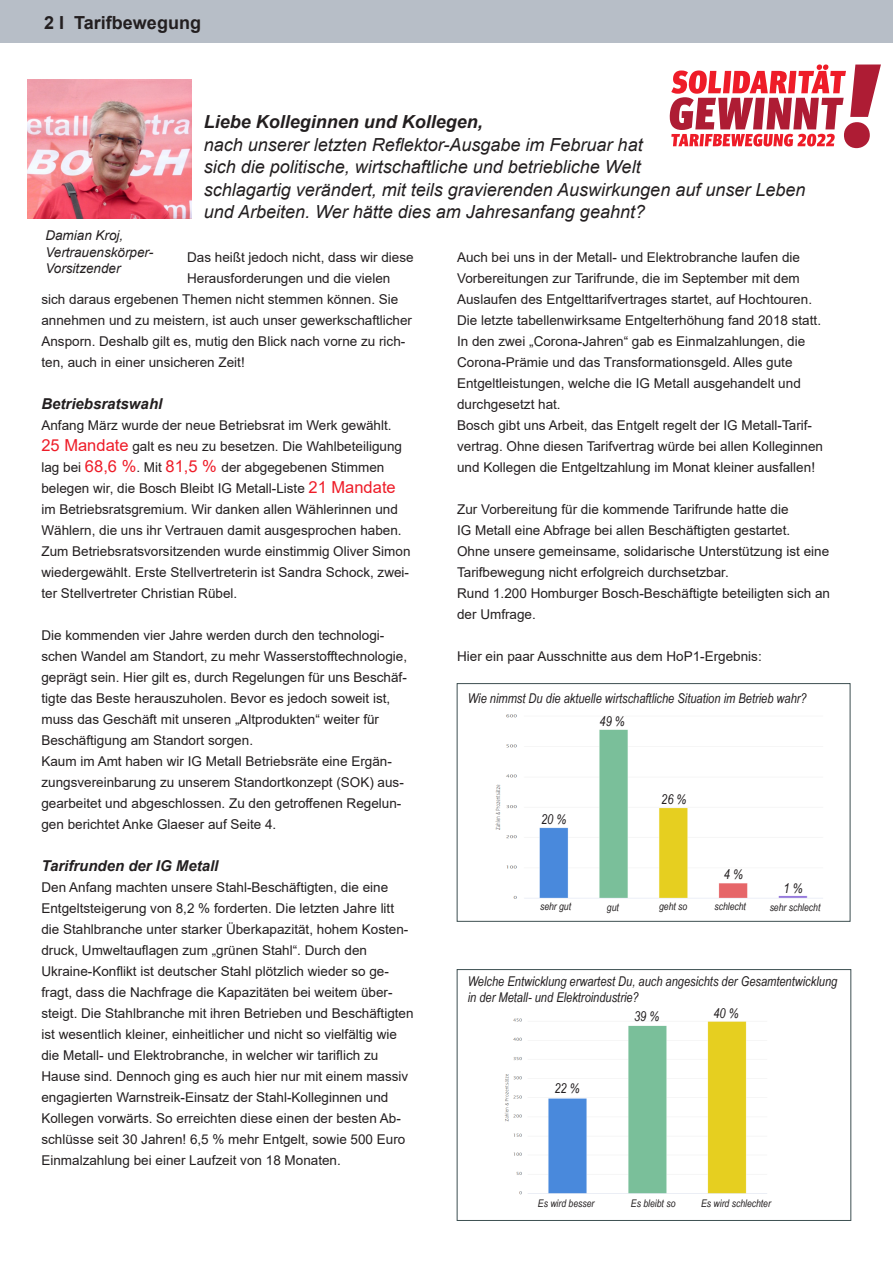
<style>
.page{position:relative;width:893px;height:1263px;background:#fff}
.page>*{position:absolute;margin:0;border:0;box-sizing:border-box;transform-origin:0 0}
.t1{font:italic 18px/22.5px "Arial";color:#231f20}
.t2{font:italic 700 18px "Arial";color:#231f20}
.t3{font:700 18px "Arial";color:#231f20}
.t4{font:italic 700 15px "Arial";color:#231f20}
.t5{font:13.5px/21px "Arial";color:#231f20}
.t6{font:italic 13.5px/16.5px "Arial Narrow";color:#231f20}
.t7{font:italic 13.5px "Arial";color:#231f20}
.t8{font:italic 10.5px "Arial Narrow";color:#231f20}
.s1{font-size:16.5px;color:#ee1c28}
</style>
<div class="page">
<div style="left:457px;top:969px;width:394px;height:252px;border:1px solid #3d4f51"></div>
<svg style="left:670px;top:64px;width:211px;height:84px"></svg>
<img style="left:27px;top:80px;width:164px;height:138px">
<img style="left:495px;top:714px;width:328px;height:185px">
<div style="left:0;top:0;width:893px;height:43px;background:#b7bec7"></div>
<img style="left:504px;top:1018px;width:263px;height:177px">
<div style="left:457px;top:683px;width:393px;height:239px;border:1px solid #3d4f51"></div>
<p class="t3" style="left:44px;top:10px;width:158px">2 I Tarifbewegung</p>
<p class="t2" style="left:204px;top:110px;width:281px">Liebe Kolleginnen und Kollegen,</p>
<p class="t1" style="left:204px;top:133px;width:603px">nach unserer letzten Reflektor-Ausgabe im Februar hat<br>sich die politische, wirtschaftliche und betriebliche Welt<br>schlagartig verändert, mit teils gravierenden Auswirkungen auf unser Leben und Arbeiten. Wer hätte dies am Jahresanfang geahnt?</p>
<p class="t5" style="left:187px;top:246px;width:228px">Das heißt jedoch nicht, dass wir diese</p>
<p class="t5" style="left:187px;top:267px;width:205px">Herausforderungen und die vielen</p>
<p class="t5" style="left:41px;top:288px;width:358px">sich daraus ergebenen Themen nicht stemmen können. Sie</p>
<p class="t5" style="left:41px;top:309px;width:372px">annehmen und zu meistern, ist auch unser gewerkschaftlicher</p>
<p class="t5" style="left:41px;top:330px;width:365px">Ansporn. Deshalb gilt es, mutig den Blick nach vorne zu rich-</p>
<p class="t5" style="left:41px;top:351px;width:205px">ten, auch in einer unsicheren Zeit!</p>
<p class="t4" style="left:41px;top:393px;width:122px">Betriebsratswahl</p>
<p class="t5" style="left:41px;top:414px;width:362px">Anfang März wurde der neue Betriebsrat im Werk gewählt.<br><span class="s1">25 Mandate</span> galt es neu zu besetzen. Die Wahlbeteiligung lag bei <span class="s1">68,6 %</span>. Mit <span class="s1">81,5 %</span> der abgegebenen Stimmen belegen wir, die Bosch Bleibt IG Metall-Liste <span class="s1">21 Mandate </span>im Betriebsratsgremium. Wir danken allen Wählerinnen und Wählern, die uns ihr Vertrauen damit ausgesprochen haben.</p>
<p class="t5" style="left:41px;top:540px;width:371px;text-align:justify">Zum Betriebsratsvorsitzenden wurde einstimmig Oliver Simon wiedergewählt. Erste Stellvertreterin ist Sandra Schock, zwei&shy;ter Stellvertreter Christian Rübel.</p>
<p class="t5" style="left:41px;top:624px;width:367px">Die kommenden vier Jahre werden durch den technologi&shy;schen Wandel am Standort, zu mehr Wasserstofftechnologie, geprägt sein. Hier gilt es, durch Regelungen für uns Beschäf&shy;tigte das Beste herauszuholen. Bevor es jedoch soweit ist, muss das Geschäft mit unseren „Altprodukten“ weiter für Beschäftigung am Standort sorgen.</p>
<p class="t5" style="left:41px;top:750px;width:364px">Kaum im Amt haben wir IG Metall Betriebsräte eine Ergän&shy;zungsvereinbarung zu unserem Standortkonzept (SOK) aus&shy;gearbeitet und abgeschlossen. Zu den getroffenen Regelun&shy;gen berichtet Anke Glaeser auf Seite 4.</p>
<p class="t4" style="left:41px;top:855px;width:178px">Tarifrunden der IG Metall</p>
<p class="t5" style="left:41px;top:876px;width:374px">Den Anfang machten unsere Stahl-Beschäftigten, die eine Entgeltsteigerung von 8,2 % forderten. Die letzten Jahre litt die Stahlbranche unter starker Überkapazität, hohem Kosten&shy;druck, Umweltauflagen zum „grünen Stahl“. Durch den Ukraine-Konflikt ist deutscher Stahl plötzlich wieder so ge&shy;fragt, dass die Nachfrage die Kapazitäten bei weitem über&shy;steigt. Die Stahlbranche mit ihren Betrieben und Beschäftigten ist wesentlich kleiner, einheitlicher und nicht so vielfältig wie die Metall- und Elektrobranche, in welcher wir tariflich zu Hause sind. Dennoch ging es auch hier nur mit einem massiv engagierten Warnstreik-Einsatz der Stahl-Kolleginnen und Kollegen vorwärts. So erreichten diese einen der besten Ab&shy;schlüsse seit 30 Jahren! 6,5 % mehr Entgelt, sowie 500 Euro Einmalzahlung bei einer Laufzeit von 18 Monaten.</p>
<p class="t7" style="left:45px;top:227px;width:80px">Damian Kroj,</p>
<p class="t7" style="left:45px;top:243px;width:110px">Vertrauenskörper-</p>
<p class="t7" style="left:45px;top:260px;width:77px">Vorsitzender</p>
<p class="t5" style="left:457px;top:246px;width:365px">Auch bei uns in der Metall- und Elektrobranche laufen die Vorbereitungen zur Tarifrunde, die im September mit dem Auslaufen des Entgelttarifvertrages startet, auf Hochtouren.<br>Die letzte tabellenwirksame Entgelterhöhung fand 2018 statt.<br>In den zwei „Corona-Jahren“ gab es Einmalzahlungen, die Corona-Prämie und das Transformationsgeld. Alles gute Entgeltleistungen, welche die IG Metall ausgehandelt und durchgesetzt hat.</p>
<p class="t5" style="left:457px;top:414px;width:367px">Bosch gibt uns Arbeit, das Entgelt regelt der IG Metall-Tarif&shy;vertrag. Ohne diesen Tarifvertrag würde bei allen Kolleginnen und Kollegen die Entgeltzahlung im Monat kleiner ausfallen!</p>
<p class="t5" style="left:457px;top:498px;width:374px">Zur Vorbereitung für die kommende Tarifrunde hatte die<br>IG Metall eine Abfrage bei allen Beschäftigten gestartet.<br>Ohne unsere gemeinsame, solidarische Unterstützung ist eine Tarifbewegung nicht erfolgreich durchsetzbar.<br>Rund 1.200 Homburger Bosch-Beschäftigte beteiligten sich an der Umfrage.</p>
<p class="t5" style="left:457px;top:645px;width:306px">Hier ein paar Ausschnitte aus dem HoP1-Ergebnis:</p>
<p class="t6" style="left:468px;top:690px;width:340px">Wie nimmst Du die aktuelle wirtschaftliche Situation im Betrieb wahr?</p>
<p class="t6" style="left:600px;top:713px;width:27px">49 %</p>
<p class="t6" style="left:661px;top:791px;width:27px">26 %</p>
<p class="t6" style="left:541px;top:811px;width:27px">20 %</p>
<p class="t6" style="left:724px;top:866px;width:21px">4 %</p>
<p class="t6" style="left:783px;top:880px;width:21px">1 %</p>
<p class="t8" style="left:540px;top:899px;width:33px">sehr gut</p>
<p class="t8" style="left:607px;top:900px;width:13px">gut</p>
<p class="t8" style="left:659px;top:899px;width:30px">geht so</p>
<p class="t8" style="left:714px;top:899px;width:33px">schlecht</p>
<p class="t8" style="left:770px;top:900px;width:52px">sehr schlecht</p>
<p class="t6" style="left:468px;top:972px;width:371px">Welche Entwicklung erwartest Du, auch angesichts der Gesamtentwicklung in der Metall- und Elektroindustrie?</p>
<p class="t6" style="left:634px;top:1007px;width:27px">39 %</p>
<p class="t6" style="left:713px;top:1004px;width:27px">40 %</p>
<p class="t6" style="left:554px;top:1080px;width:27px">22 %</p>
<p class="t8" style="left:538px;top:1196px;width:58px">Es wird besser</p>
<p class="t8" style="left:631px;top:1196px;width:46px">Es bleibt so</p>
<p class="t8" style="left:701px;top:1196px;width:71px">Es wird schlechter</p>
</div>
